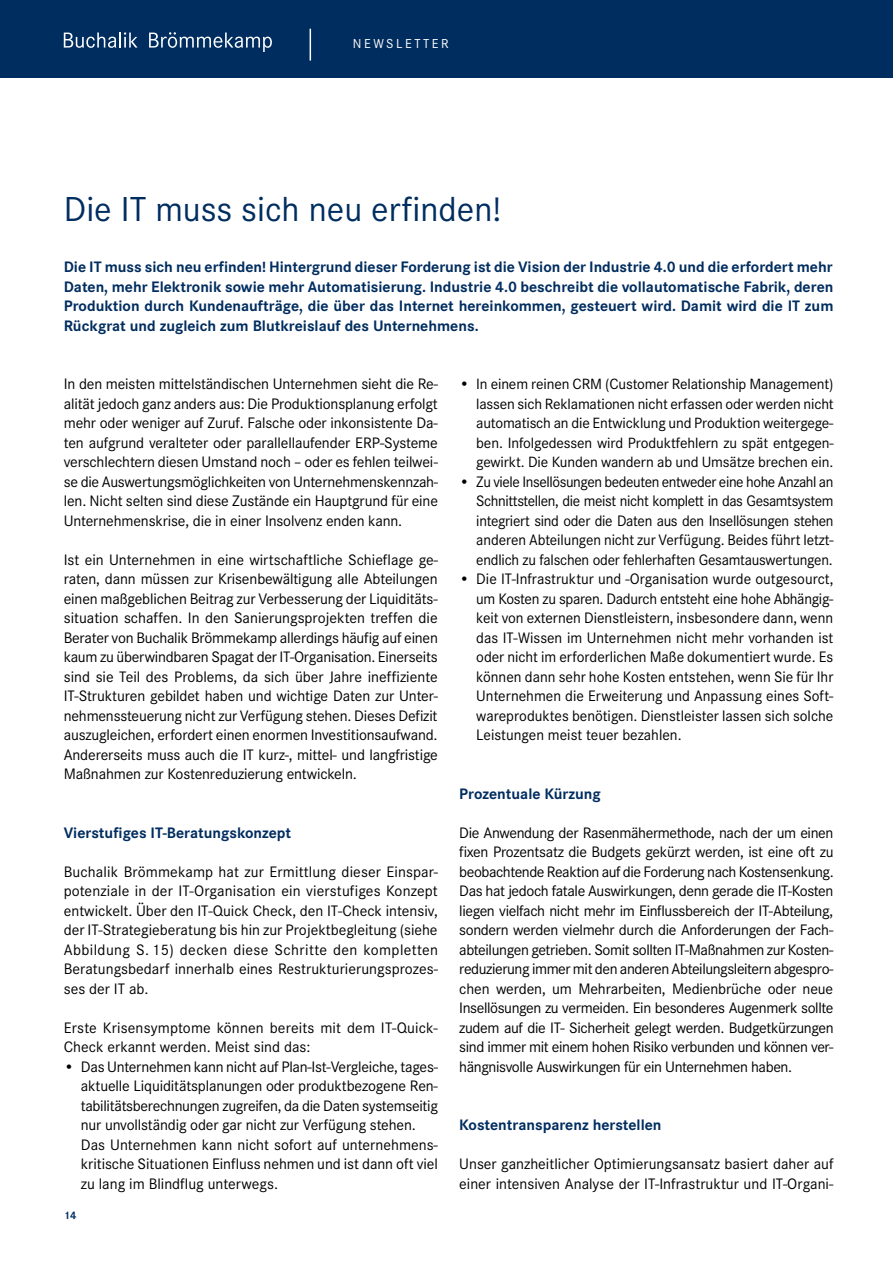
<style>
.page{position:relative;width:893px;height:1263px;background:#fff}
.page>*{position:absolute;margin:0;border:0;box-sizing:border-box;transform-origin:0 0}
.t1{font:36px "Corporate S";color:#002d5f}
.t2{font:15.75px/19.5px "Corporate S";letter-spacing:-.01em;color:#000;text-align:justify}
.t3{font:700 15.75px/19.5px "Corporate S";color:#002d5f;text-align:justify}
.t4{font:15.75px/19.5px "Corporate S";letter-spacing:.01em;color:#000}
.t5{font:15.45px/19.5px "Corporate S";letter-spacing:-.01em;color:#000;text-align:justify}
.t6{font:13.5px "Corporate S";color:#fff}
.t7{font:700 11.25px "Corporate S";color:#002d5f}
.s1{font-size:15.75px}
</style>
<div class="page">
<div style="left:0;top:0;width:893px;height:78px;background:#002d5f"></div>
<hr style="left:310px;top:29px;width:1px;height:32px;background:#fff">
<svg style="left:64px;top:32px;width:74px;height:16px"></svg>
<svg style="left:149px;top:32px;width:123px;height:20px"></svg>
<p class="t6" style="left:353px;top:35px;width:11px">newsletter</p>
<h1 class="t1" style="left:64px;top:189px;width:439px">Die IT muss sich neu erfinden!</h1>
<p class="t3" style="left:64px;top:258px;width:771px">Die IT muss sich neu erfinden! Hintergrund dieser Forderung ist die Vision der Industrie 4.0 und die erfordert mehr Daten, mehr Elektronik sowie mehr Automatisierung. Industrie 4.0 beschreibt die vollautomatische Fabrik, deren Produktion durch Kundenaufträge, die über das Internet hereinkommen, gesteuert wird. Damit wird die IT zum Rückgrat und zugleich zum Blutkreislauf des Unternehmens.</p>
<p class="t2" style="left:64px;top:374px;width:376px">In den meisten mittelständischen Unternehmen sieht die Re&shy;alität jedoch ganz anders aus: Die Produktionsplanung erfolgt mehr oder weniger auf Zuruf. Falsche oder inkonsistente Da&shy;ten aufgrund veralteter oder parallellaufender ERP-Systeme verschlechtern diesen Umstand noch – oder es fehlen teilwei&shy;se die Auswertungsmöglichkeiten von Unternehmenskennzah&shy;len. Nicht selten sind diese Zustände ein Hauptgrund für eine Unternehmenskrise, die in einer Insolvenz enden kann.</p>
<p class="t2" style="left:64px;top:550px;width:376px">Ist ein Unternehmen in eine wirtschaftliche Schieflage ge&shy;raten, dann müssen zur Krisenbewältigung alle Abteilungen einen maßgeblichen Beitrag zur Verbesserung der Liquiditäts&shy;situation schaffen. In den Sanierungsprojekten treffen die Berater von Buchalik Brömmekamp allerdings häufig auf einen kaum zu überwindbaren Spagat der IT-Organisation. Einerseits sind sie Teil des Problems, da sich über Jahre ineffiziente IT-Strukturen gebildet haben und wichtige Daten zur Unter&shy;nehmenssteuerung nicht zur Verfügung stehen. Dieses Defizit auszugleichen, erfordert einen enormen Investitionsaufwand.<br>Andererseits muss auch die IT kurz-, mittel- und langfristige Maßnahmen zur Kostenreduzierung entwickeln.</p>
<p class="t3" style="left:64px;top:823px;width:229px">Vierstufiges IT-Beratungskonzept</p>
<p class="t2" style="left:64px;top:862px;width:376px">Buchalik Brömmekamp hat zur Ermittlung dieser Einspar&shy;potenziale in der IT-Organisation ein vierstufiges Konzept entwickelt. Über den IT-Quick Check, den IT-Check intensiv, der IT-Strategieberatung bis hin zur Projektbegleitung (siehe Abbildung S. 15) decken diese Schritte den kompletten Beratungsbedarf innerhalb eines Restrukturierungsprozes&shy;ses der IT ab.</p>
<p class="t4" style="left:64px;top:1018px;width:375px">Erste Krisensymptome können bereits mit dem IT-Quick-<br>Check erkannt werden. Meist sind das:</p>
<p class="t2" style="left:81px;top:1057px;width:359px;text-align:left;text-indent:-17px">• Das Unternehmen kann nicht auf Plan-Ist-Vergleiche, tages&shy;aktuelle Liquiditätsplanungen oder produktbezogene Ren&shy;tabilitätsberechnungen zugreifen, da die Daten systemseitig nur unvollständig oder gar nicht zur Verfügung stehen.<br>Das Unternehmen kann nicht sofort auf unternehmens&shy;kritische Situationen Einfluss nehmen und ist dann oft viel zu lang im Blindflug unterwegs.</p>
<p class="t7" style="left:64px;top:1209px;width:14px">14</p>
<p class="t5" style="left:476px;top:374px;width:359px;text-indent:-17px"><span class="s1">•</span> In einem reinen CRM (Customer Relationship Management) lassen sich Reklamationen nicht erfassen oder werden nicht automatisch an die Entwicklung und Produktion weitergege&shy;ben. Infolgedessen wird Produktfehlern zu spät entgegen&shy;gewirkt. Die Kunden wandern ab und Umsätze brechen ein.</p>
<p class="t2" style="left:476px;top:472px;width:359px;text-indent:-17px">• Zu viele Insellösungen bedeuten entweder eine hohe Anzahl an Schnittstellen, die meist nicht komplett in das Gesamtsystem integriert sind oder die Daten aus den Insellösungen stehen anderen Abteilungen nicht zur Verfügung. Beides führt letzt&shy;endlich zu falschen oder fehlerhaften Gesamtauswertungen.</p>
<p class="t2" style="left:476px;top:569px;width:359px;text-indent:-17px">• Die IT-Infrastruktur und -Organisation wurde outgesourct, um Kosten zu sparen. Dadurch entsteht eine hohe Abhängig&shy;keit von externen Dienstleistern, insbesondere dann, wenn das IT-Wissen im Unternehmen nicht mehr vorhanden ist oder nicht im erforderlichen Maße dokumentiert wurde. Es können dann sehr hohe Kosten entstehen, wenn Sie für Ihr Unternehmen die Erweiterung und Anpassung eines Soft&shy;wareproduktes benötigen. Dienstleister lassen sich solche Leistungen meist teuer bezahlen.</p>
<p class="t3" style="left:459px;top:784px;width:143px">Prozentuale Kürzung</p>
<p class="t2" style="left:459px;top:823px;width:376px">Die Anwendung der Rasenmähermethode, nach der um einen fixen Prozentsatz die Budgets gekürzt werden, ist eine oft zu beobachtende Reaktion auf die Forderung nach Kostensenkung.<br>Das hat jedoch fatale Auswirkungen, denn gerade die IT-Kosten liegen vielfach nicht mehr im Einflussbereich der IT-Abteilung, sondern werden vielmehr durch die Anforderungen der Fach&shy;abteilungen getrieben. Somit sollten IT-Maßnahmen zur Kosten&shy;reduzierung immer mit den anderen Abteilungsleitern abgespro&shy;chen werden, um Mehrarbeiten, Medienbrüche oder neue Insellösungen zu vermeiden. Ein besonderes Augenmerk sollte zudem auf die IT- Sicherheit gelegt werden. Budgetkürzungen sind immer mit einem hohen Risiko verbunden und können ver&shy;hängnisvolle Auswirkungen für ein Unternehmen haben.</p>
<p class="t3" style="left:459px;top:1116px;width:204px">Kostentransparenz herstellen</p>
<p class="t2" style="left:459px;top:1154px;width:376px">Unser ganzheitlicher Optimierungsansatz basiert daher auf einer intensiven Analyse der IT-Infrastruktur und IT-Organi-</p>
</div>
